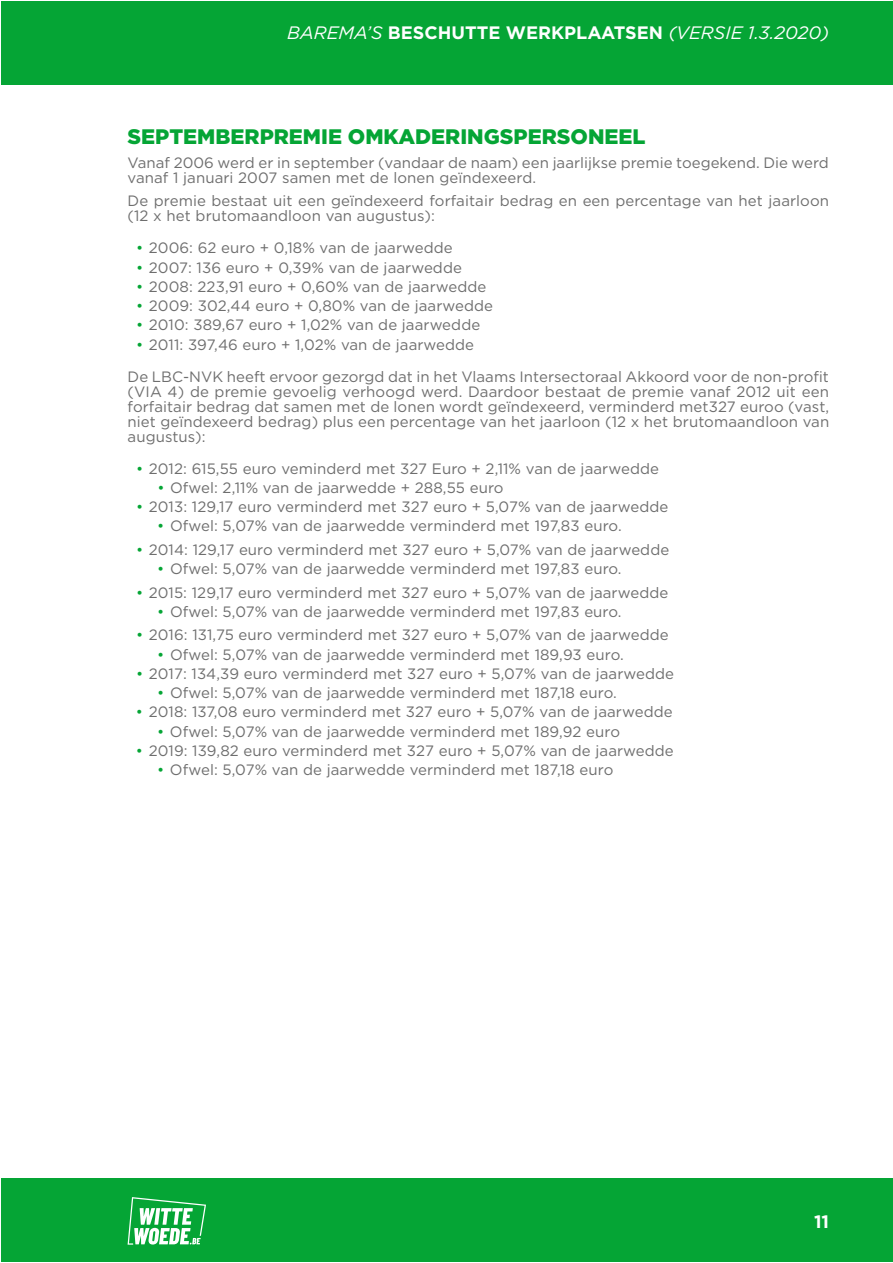
<style>
.page{position:relative;width:893px;height:1263px;background:#fff}
.page>*{position:absolute;margin:0;border:0;box-sizing:border-box;transform-origin:0 0}
.t1{font:900 21px "Gotham";color:#05a535}
.t2{font:italic 18px "Gotham";color:#fff}
.t3{font:700 18px "Gotham";color:#fff}
.t4{font:15px/15px "Gotham";letter-spacing:.005em;color:#6e6e6e}
.s1{font-weight:700;font-style:normal}
.s2{color:#05a535}
</style>
<div class="page">
<div style="left:1px;top:1px;width:891px;height:83px;background:#05a535"></div>
<div style="left:1px;top:1179px;width:891px;height:83px;background:#05a535"></div>
<svg style="left:128px;top:1197px;width:78px;height:48px"></svg>
<p class="t2" style="left:287px;top:21px;width:543px">BAREMA’S <span class="s1">BESCHUTTE WERKPLAATSEN</span> (VERSIE 1.3.2020)</p>
<h1 class="t1" style="left:128px;top:122px;width:519px">SEPTEMBERPREMIE OMKADERINGSPERSONEEL</h1>
<p class="t4" style="left:128px;top:155px;width:703px">Vanaf 2006 werd er in september (vandaar de naam) een jaarlijkse premie toegekend. Die werd vanaf 1 januari 2007 samen met de lonen geïndexeerd.</p>
<p class="t4" style="left:128px;top:193px;width:703px">De premie bestaat uit een geïndexeerd forfaitair bedrag en een percentage van het jaarloon (12 x het brutomaandloon van augustus):</p>
<p class="t4" style="left:136px;top:240px;width:318px"><span class="s2">•</span> 2006: 62 euro + 0,18% van de jaarwedde</p>
<p class="t4" style="left:136px;top:259px;width:327px"><span class="s2">•</span> 2007: 136 euro + 0,39% van de jaarwedde</p>
<p class="t4" style="left:136px;top:279px;width:352px"><span class="s2">•</span> 2008: 223,91 euro + 0,60% van de jaarwedde</p>
<p class="t4" style="left:136px;top:298px;width:358px"><span class="s2">•</span> 2009: 302,44 euro + 0,80% van de jaarwedde</p>
<p class="t4" style="left:136px;top:317px;width:346px"><span class="s2">•</span> 2010: 389,67 euro + 1,02% van de jaarwedde</p>
<p class="t4" style="left:128px;top:328px;width:703px;line-height:32px;text-indent:9px"><span class="s2">•</span> 2011: 397,46 euro + 1,02% van de jaarwedde<br>De LBC-NVK heeft ervoor gezorgd dat in het Vlaams Intersectoraal Akkoord voor de non-profit</p>
<p class="t4" style="left:128px;top:383px;width:703px;text-align:justify">(VIA 4) de premie gevoelig verhoogd werd. Daardoor bestaat de premie vanaf 2012 uit een forfaitair bedrag dat samen met de lonen wordt geïndexeerd, verminderd met327 euroo (vast, niet geïndexeerd bedrag) plus een percentage van het jaarloon (12 x het brutomaandloon van augustus):</p>
<p class="t4" style="left:136px;top:460px;width:524px"><span class="s2">•</span> 2012: 615,55 euro veminderd met 327 Euro + 2,11% van de jaarwedde</p>
<p class="t4" style="left:157px;top:480px;width:348px"><span class="s2">•</span> Ofwel: 2,11% van de jaarwedde + 288,55 euro</p>
<p class="t4" style="left:136px;top:499px;width:534px"><span class="s2">•</span> 2013: 129,17 euro verminderd met 327 euro + 5,07% van de jaarwedde</p>
<p class="t4" style="left:157px;top:518px;width:466px"><span class="s2">•</span> Ofwel: 5,07% van de jaarwedde verminderd met 197,83 euro.</p>
<p class="t4" style="left:136px;top:542px;width:535px"><span class="s2">•</span> 2014: 129,17 euro verminderd met 327 euro + 5,07% van de jaarwedde</p>
<p class="t4" style="left:157px;top:561px;width:466px"><span class="s2">•</span> Ofwel: 5,07% van de jaarwedde verminderd met 197,83 euro.</p>
<p class="t4" style="left:136px;top:584px;width:534px"><span class="s2">•</span> 2015: 129,17 euro verminderd met 327 euro + 5,07% van de jaarwedde</p>
<p class="t4" style="left:157px;top:604px;width:466px"><span class="s2">•</span> Ofwel: 5,07% van de jaarwedde verminderd met 197,83 euro.</p>
<p class="t4" style="left:136px;top:627px;width:534px"><span class="s2">•</span> 2016: 131,75 euro verminderd met 327 euro + 5,07% van de jaarwedde</p>
<p class="t4" style="left:157px;top:646px;width:468px"><span class="s2">•</span> Ofwel: 5,07% van de jaarwedde verminderd met 189,93 euro.</p>
<p class="t4" style="left:136px;top:666px;width:540px"><span class="s2">•</span> 2017: 134,39 euro verminderd met 327 euro + 5,07% van de jaarwedde</p>
<p class="t4" style="left:157px;top:685px;width:461px"><span class="s2">•</span> Ofwel: 5,07% van de jaarwedde verminderd met 187,18 euro.</p>
<p class="t4" style="left:136px;top:704px;width:538px"><span class="s2">•</span> 2018: 137,08 euro verminderd met 327 euro + 5,07% van de jaarwedde</p>
<p class="t4" style="left:157px;top:723px;width:464px"><span class="s2">•</span> Ofwel: 5,07% van de jaarwedde verminderd met 189,92 euro</p>
<p class="t4" style="left:136px;top:743px;width:539px"><span class="s2">•</span> 2019: 139,82 euro verminderd met 327 euro + 5,07% van de jaarwedde</p>
<p class="t4" style="left:157px;top:762px;width:458px"><span class="s2">•</span> Ofwel: 5,07% van de jaarwedde verminderd met 187,18 euro</p>
<p class="t3" style="left:814px;top:1209px;width:17px">11</p>
</div>
